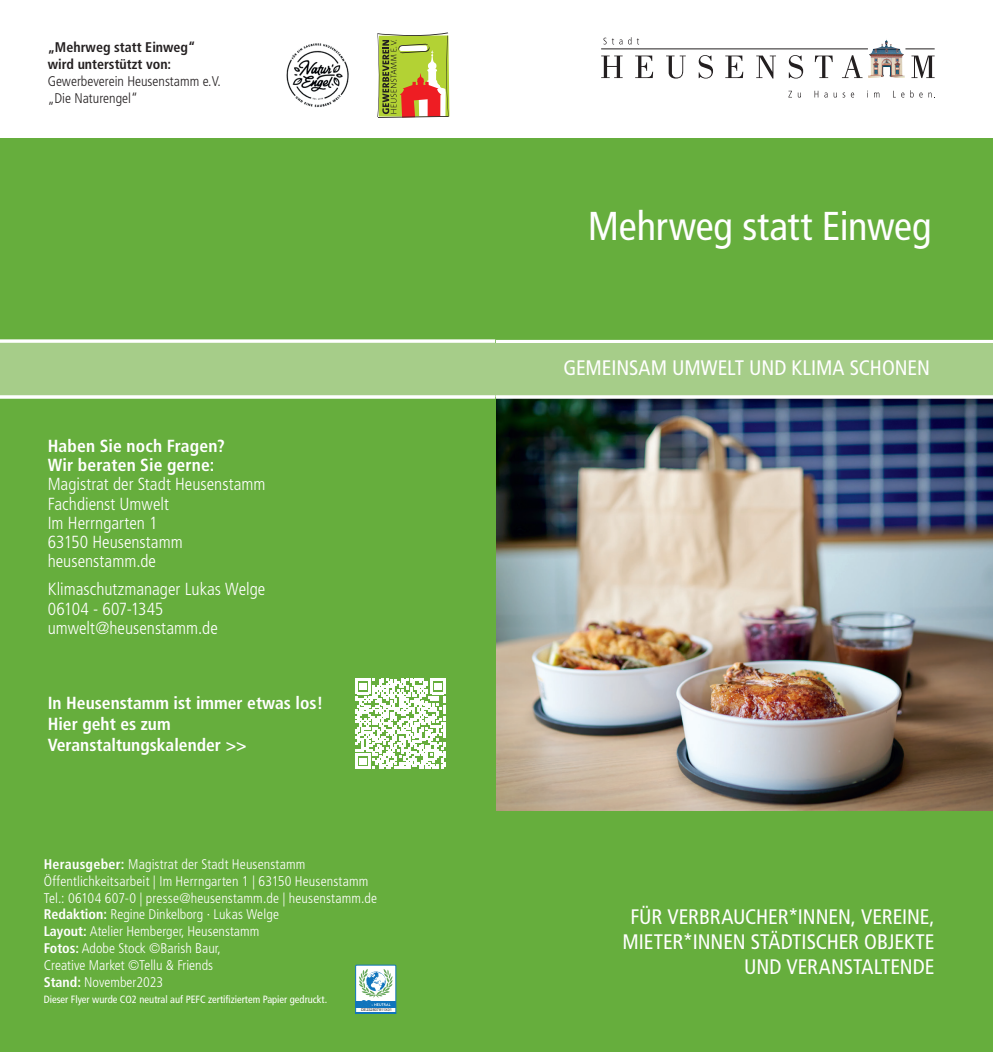
<style>
.page{position:relative;width:993px;height:1052px;background:#fff}
.page>*{position:absolute;margin:0;border:0;box-sizing:border-box;transform-origin:0 0}
.t1{font:condensed 40.25px "Frutiger LT Std";letter-spacing:-.005em;color:#fff}
.t2{font:condensed 21px/25.2px "Frutiger LT Std";color:#fff;text-align:center}
.t3{font:300 condensed 17.5px "Frutiger LT Std";color:#fff}
.t4{font:700 condensed 17.5px/19.2px "Frutiger LT Std";color:#fff}
.t5{font:300 condensed 17.5px "Frutiger LT Std";letter-spacing:-.025em;color:#fff}
.t6{font:300 condensed 14px/16.8px "Frutiger LT Std";letter-spacing:.005em;color:#fff}
.t7{font:300 condensed 14px "Frutiger LT Std";color:#231f20}
.t8{font:700 condensed 14px "Frutiger LT Std";color:#231f20}
.t9{font:condensed 10.5px "Frutiger LT Std";color:#fff}
.t10{font:3.85px "Arial";color:#231f20}
.s1{font-weight:700}
</style>
<div class="page">
<div style="left:490px;top:139px;width:502px;height:913px;background:#66ae3d"></div>
<svg style="left:601px;top:56px;width:21px;height:22px"></svg>
<svg style="left:635px;top:56px;width:18px;height:22px"></svg>
<svg style="left:666px;top:56px;width:19px;height:23px"></svg>
<svg style="left:698px;top:55px;width:14px;height:24px"></svg>
<svg style="left:725px;top:56px;width:18px;height:22px"></svg>
<svg style="left:756px;top:56px;width:19px;height:23px"></svg>
<svg style="left:788px;top:55px;width:14px;height:24px"></svg>
<svg style="left:814px;top:56px;width:18px;height:22px"></svg>
<svg style="left:842px;top:55px;width:20px;height:23px"></svg>
<svg style="left:911px;top:56px;width:23px;height:22px"></svg>
<svg style="left:814px;top:91px;width:4px;height:6px"></svg>
<svg style="left:824px;top:92px;width:3px;height:6px"></svg>
<svg style="left:842px;top:92px;width:11px;height:6px"></svg>
<svg style="left:867px;top:91px;width:12px;height:6px"></svg>
<svg style="left:893px;top:90px;width:20px;height:8px"></svg>
<svg style="left:919px;top:92px;width:3px;height:6px"></svg>
<svg style="left:928px;top:92px;width:4px;height:6px"></svg>
<hr style="left:601px;top:49px;width:266px;height:1px;background:#231f20">
<svg style="left:603px;top:37px;width:36px;height:7px"></svg>
<svg style="left:905px;top:49px;width:29px;height:1px"></svg>
<img style="left:867px;top:40px;width:19px;height:38px">
<img style="left:496px;top:399px;width:496px;height:411px">
<hr style="left:484px;top:340px;width:508px;height:3px;background:#fff">
<div style="left:490px;top:343px;width:502px;height:54px;background:#a6cd89"></div>
<svg style="left:495px;top:395px;width:497px;height:4px"></svg>
<div style="left:0;top:139px;width:495px;height:913px;background:#66ae3d"></div>
<svg style="left:0;top:339px;width:495px;height:4px"></svg>
<svg style="left:355px;top:678px;width:90px;height:91px"></svg>
<div style="left:0;top:343px;width:495px;height:54px;background:#a6cd89"></div>
<svg style="left:0;top:395px;width:495px;height:4px"></svg>
<svg style="left:377px;top:32px;width:72px;height:86px"></svg>
<img style="left:286px;top:43px;width:63px;height:65px">
<svg style="left:355px;top:965px;width:41px;height:48px"></svg>
<p class="t8" style="left:48px;top:39px;width:149px">„Mehrweg statt Einweg“</p>
<p class="t8" style="left:48px;top:56px;width:125px">wird unterstützt von:</p>
<p class="t7" style="left:48px;top:73px;width:174px">Gewerbeverein Heusenstamm e.V.</p>
<p class="t7" style="left:48px;top:90px;width:91px">„Die Naturengel“</p>
<p class="t4" style="left:48px;top:436px;width:179px">Haben Sie noch Fragen?<br>Wir beraten Sie gerne:</p>
<p class="t3" style="left:48px;top:474px;width:219px">Magistrat der Stadt Heusenstamm</p>
<p class="t3" style="left:48px;top:493px;width:123px">Fachdienst Umwelt</p>
<p class="t3" style="left:48px;top:513px;width:111px">Im Herrngarten 1</p>
<p class="t3" style="left:48px;top:532px;width:136px">63150 Heusenstamm</p>
<p class="t3" style="left:48px;top:551px;width:110px">heusenstamm.de</p>
<p class="t3" style="left:48px;top:579px;width:219px">Klimaschutzmanager Lukas Welge</p>
<p class="t5" style="left:48px;top:598px;width:117px">06104 - 607-1345</p>
<p class="t3" style="left:48px;top:618px;width:171px">umwelt@heusenstamm.de</p>
<p class="t4" style="left:48px;top:693px;width:277px">In Heusenstamm ist immer etwas los!</p>
<p class="t4" style="left:48px;top:714px;width:124px">Hier geht es zum</p>
<p class="t4" style="left:48px;top:735px;width:200px">Veranstaltungskalender &gt;&gt;</p>
<p class="t6" style="left:44px;top:856px;width:263px"><span class="s1">Herausgeber:</span> Magistrat der Stadt Heusenstamm</p>
<p class="t6" style="left:44px;top:872px;width:326px">Öffentlichkeitsarbeit | Im Herrngarten 1 | 63150 Heusenstamm</p>
<p class="t6" style="left:44px;top:889px;width:335px">Tel.: 06104 607-0 | presse@heusenstamm.de | heusenstamm.de</p>
<p class="t6" style="left:44px;top:906px;width:237px"><span class="s1">Redaktion:</span> Regine Dinkelborg · Lukas Welge<br><span class="s1">Layout:</span> Atelier Hemberger, Heusenstamm</p>
<p class="t6" style="left:44px;top:940px;width:179px"><span class="s1">Fotos:</span> Adobe Stock ©Barish Baur,</p>
<p class="t6" style="left:44px;top:956px;width:171px">Creative Market ©Tellu &amp; Friends</p>
<p class="t6" style="left:44px;top:973px;width:121px"><span class="s1">Stand:</span> November2023</p>
<p class="t9" style="left:44px;top:993px;width:285px">Dieser Flyer wurde CO2 neutral auf PEFC zertifiziertem Papier gedruckt.</p>
<p class="t10" style="left:361px;top:1007px;width:32px">DE232807811X01</p>
<p class="t1" style="left:587px;top:202px;width:345px">Mehrweg statt Einweg</p>
<p class="t2" style="left:563px;top:355px;width:368px">GEMEINSAM UMWELT UND KLIMA SCHONEN</p>
<p class="t2" style="left:523px;top:356px;width:384px">HEUSENSTAMM ZUM STAUNEN UND ENTDECK</p>
<p class="t2" style="left:622px;top:904px;width:313px">FÜR VERBRAUCHER*INNEN, VEREINE,<br>MIETER*INNEN STÄDTISCHER OBJEKTE</p>
<p class="t2" style="left:743px;top:954px;width:192px">UND VERANSTALTENDE</p>
</div>
